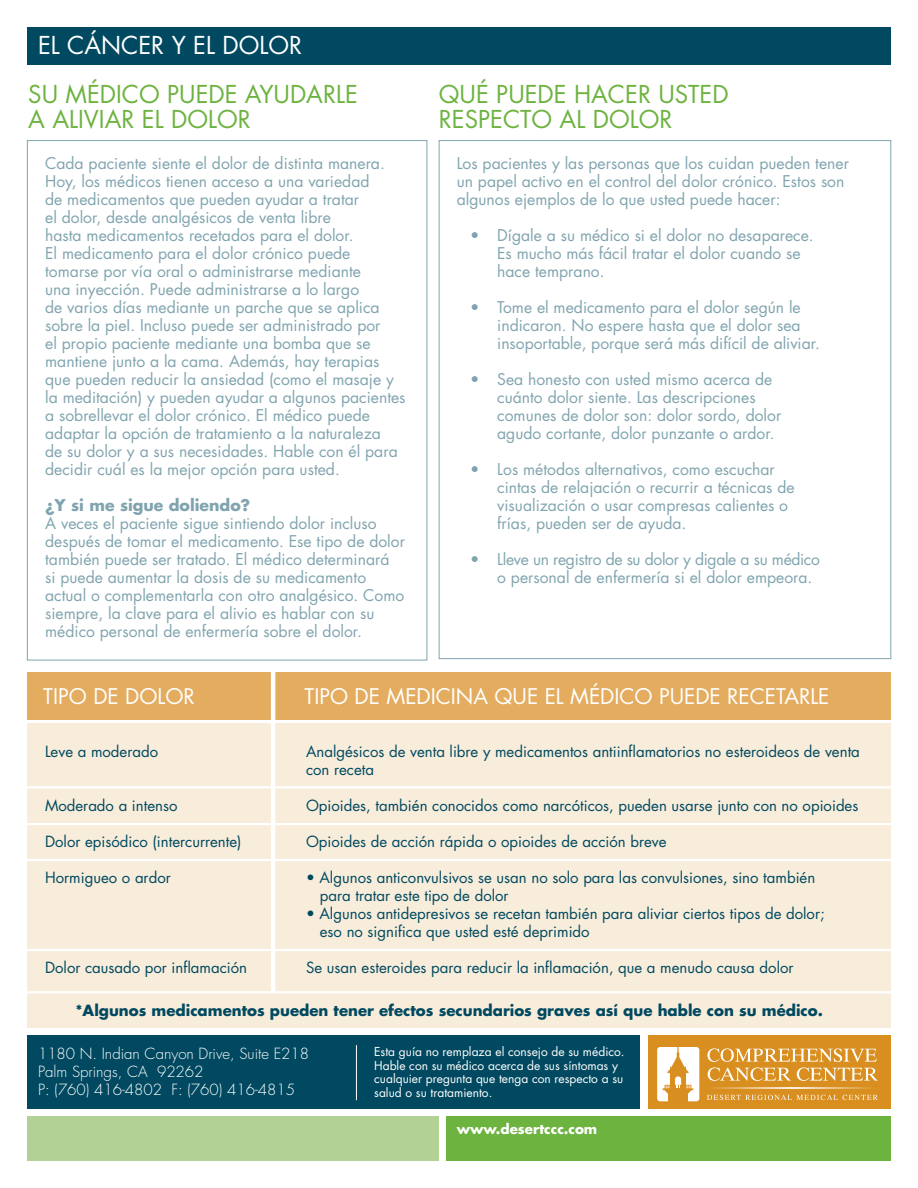
<style>
.page{position:relative;width:918px;height:1188px;background:#fff}
.page>*{position:absolute;margin:0;border:0;box-sizing:border-box;transform-origin:0 0}
.t1{font:24px/25.5px "Futura";color:#6db33f}
.t2{font:24px "Futura";color:#fff}
.t3{font:21px "Futura";color:#fff}
.t4{font:15.75px/18px "Futura";color:#80a4af}
.t5{font:15.75px/18px "Futura";letter-spacing:-.025em;color:#80a4af}
.t6{font:700 15.75px "Futura";color:#80a4af}
.t7{font:15px/18px "Futura";color:#004960}
.t8{font:300 15px/18px "Futura";color:#fff}
.t9{font:700 15px "Futura";color:#004960}
.t10{font:700 13.5px "Futura";color:#fff}
.t11{font:12px/13.5px "Futura";color:#fff}
</style>
<div class="page">
<div style="left:27px;top:1116px;width:411px;height:45px;background:#b2d295"></div>
<div style="left:446px;top:1116px;width:445px;height:45px;background:#6db33f"></div>
<div style="left:648px;top:1036px;width:243px;height:73px;background:#d98f20"></div>
<div style="left:27px;top:1036px;width:613px;height:73px;background:#004960"></div>
<svg style="left:711px;top:1087px;width:162px;height:2px"></svg>
<svg style="left:707px;top:1048px;width:171px;height:33px"></svg>
<svg style="left:707px;top:1095px;width:171px;height:5px"></svg>
<svg style="left:657px;top:1047px;width:42px;height:54px"></svg>
<div style="left:27px;top:27px;width:864px;height:37px;background:#004960"></div>
<hr style="left:356px;top:1045px;width:1px;height:55px;background:#fff">
<div style="left:27px;top:723px;width:864px;height:304px;background:#f8ecda"></div>
<div style="left:27px;top:672px;width:864px;height:48px;background:#e4ac5f"></div>
<hr style="left:20px;top:786px;width:884px;height:2px;background:#fff">
<hr style="left:20px;top:823px;width:884px;height:2px;background:#fff">
<hr style="left:20px;top:859px;width:884px;height:2px;background:#fff">
<hr style="left:271px;top:667px;width:4px;height:326px;background:#fff">
<hr style="left:20px;top:949px;width:884px;height:2px;background:#fff">
<hr style="left:21px;top:991px;width:885px;height:2px;background:#fff">
<h1 class="t2" style="left:38px;top:30px;width:201px">EL CÁNCER Y EL DOLOR</h1>
<h1 class="t1" style="left:28px;top:82px;width:331px">Su médico puede ayudarle a aliviar el dolor</h1>
<p class="t4" style="left:45px;top:154px;width:362px">Cada paciente siente el dolor de distinta manera.<br>Hoy, los médicos tienen acceso a una variedad<br>de medicamentos que pueden ayudar a tratar<br>el dolor, desde analgésicos de venta libre<br>hasta medicamentos recetados para el dolor.<br>El medicamento para el dolor crónico puede tomarse por vía oral o administrarse mediante<br>una inyección. Puede administrarse a lo largo<br>de varios días mediante un parche que se aplica sobre la pieI . I ncluso puede ser administrado por<br>el propio paciente mediante una bomba que se mantiene junto a la cama. Además, hay terapias que pueden reducir la ansiedad (como el masaje y la meditación) y pueden ayudar a algunos pacientes a sobrellevar el dolor crónico. El médico puede adaptar la opción de tratamiento a la naturaleza<br>de su dolor y a sus necesidades. Hable con él para decidir cuál es la mejor opción para usted.</p>
<p class="t6" style="left:45px;top:494px;width:206px">¿Y si me sigue doliendo?</p>
<p class="t4" style="left:45px;top:514px;width:361px">A veces el paciente sigue sintiendo dolor incluso después de tomar el medicamento. Ese tipo de dolor también puede ser tratado. El médico determinará<br>si puede aumentar la dosis de su medicamento actual o complementarla con otro analgésico. Como siempre, la clave para el alivio es hablar con su médico personal de enfermería sobre el dolor.</p>
<h1 class="t1" style="left:439px;top:82px;width:282px">QuÉ puede hacer usted respecto al dolor</h1>
<p class="t4" style="left:457px;top:154px;width:394px">Los pacientes y las personas que los cuidan pueden tener un papel activo en el control del dolor crónico. Estos son algunos ejemplos de lo que usted puede hacer:</p>
<p class="t4" style="left:470px;top:226px;width:345px">• Dígale a su médico si el dolor no desaparece.</p>
<p class="t4" style="left:475px;top:244px;width:327px">Es mucho más fácil tratar el dolor cuando se</p>
<p class="t4" style="left:497px;top:262px;width:109px">hace temprano.</p>
<p class="t4" style="left:497px;top:298px;width:324px;text-indent:-27px">• Tome el medicamento para el dolor según le indicaron. No espere hasta que el dolor sea insoportable, porque será más difícil de aliviar.</p>
<p class="t4" style="left:497px;top:370px;width:286px;text-indent:-27px">• Sea honesto con usted mismo acerca de cuánto dolor siente. Las descripciones comunes de dolor son: dolor sordo, dolor agudo cortante, dolor punzante o ardor.</p>
<p class="t4" style="left:497px;top:460px;width:299px;text-indent:-27px">• Los métodos alternativos, como escuchar cintas de relajación o recurrir a técnicas de visualización o usar compresas calientes o frías, pueden ser de ayuda.</p>
<p class="t5" style="left:497px;top:550px;width:324px;text-indent:-27px">• Lleve un registro de su dolor y digale a su médico o personal de enfermería si el dolor empeora.</p>
<h2 class="t3" style="left:43px;top:683px;width:153px">Tipo de dolor</h2>
<h2 class="t3" style="left:305px;top:683px;width:526px">Tipo de medicina que el mÉdico puede recetarle</h2>
<p class="t7" style="left:306px;top:743px;width:555px">Analgésicos de venta libre y medicamentos antiinflamatorios no esteroideos de venta con receta</p>
<p class="t7" style="left:306px;top:797px;width:554px">Opioides, también conocidos como narcóticos, pueden usarse junto con no opioides</p>
<p class="t7" style="left:306px;top:833px;width:362px">Opioides de acción rápida o opioides de acción breve</p>
<p class="t7" style="left:320px;top:869px;width:497px;text-indent:-14px">• Algunos anticonvulsivos se usan no solo para las convulsiones, sino también para tratar este tipo de dolor</p>
<p class="t7" style="left:320px;top:905px;width:506px;text-indent:-14px">• Algunos antidepresivos se recetan también para aliviar ciertos tipos de dolor; eso no significa que usted esté deprimido</p>
<p class="t7" style="left:306px;top:959px;width:489px">Se usan esteroides para reducir la inflamación, que a menudo causa dolor</p>
<p class="t9" style="left:75px;top:1000px;width:749px">*Algunos medicamentos pueden tener efectos secundarios graves así que hable con su médico.</p>
<p class="t7" style="left:45px;top:743px;width:115px">Leve a moderado</p>
<p class="t7" style="left:45px;top:797px;width:134px">Moderado a intenso</p>
<p class="t7" style="left:45px;top:833px;width:198px">Dolor episódico (intercurrente)</p>
<p class="t7" style="left:45px;top:869px;width:127px">Hormigueo o ardor</p>
<p class="t7" style="left:45px;top:959px;width:204px">Dolor causado por inflamación</p>
<p class="t8" style="left:38px;top:1045px;width:273px">1180 N. Indian Canyon Drive, Suite E218<br>Palm Springs, CA 92262<br>P: (760) 416-4802 F: (760) 416-4815</p>
<p class="t11" style="left:374px;top:1045px;width:252px">Esta guía no remplaza el consejo de su médico.<br>Hable con su médico acerca de sus síntomas y cualquier pregunta que tenga con respecto a su salud o su tratamiento.</p>
<p class="t10" style="left:457px;top:1120px;width:142px">www.desertccc.com</p>
</div>
